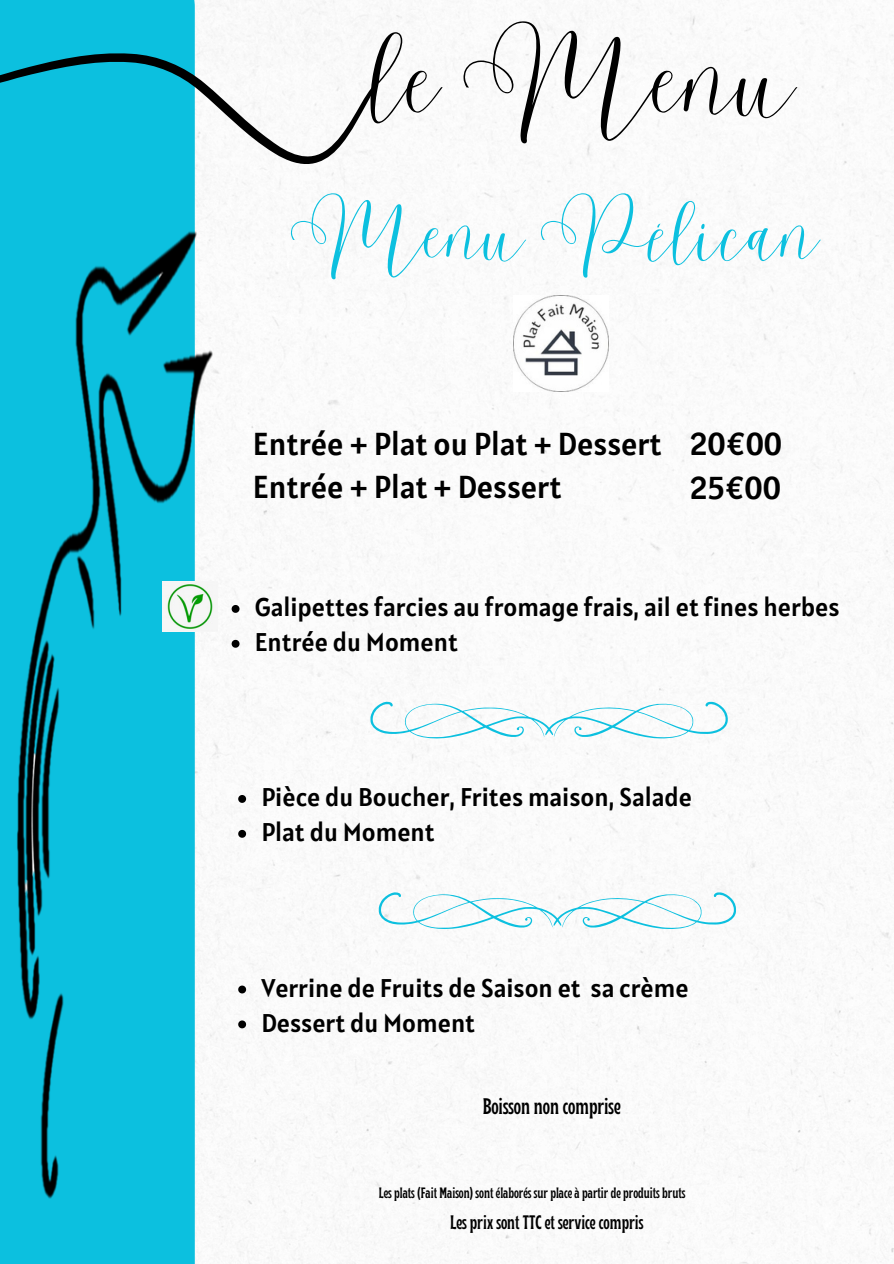
<style>
.page{position:relative;width:894px;height:1264px;background:#fff}
.page>*{position:absolute;margin:0;border:0;box-sizing:border-box;transform-origin:0 0}
.t1{font:91.5px "Malibu";color:#000}
.t2{font:64.5px "Malibu";color:#0cc0df}
.t3{font:31.5px/43.3px "Alatsi";color:#000}
.t4{font:25.5px "Alatsi";color:#000}
.t5{font:700 condensed 22.5px "Brice";color:#000}
.t6{font:700 condensed 19.5px "Brice";color:#000}
.t7{font:700 condensed 15px "Brice";color:#000}
</style>
<div class="page">
<img style="left:195px;top:0;width:698px;height:1263px">
<div style="left:0;top:168px;width:195px;height:1095px;background:#0cc0df"></div>
<img style="left:0;top:222px;width:218px;height:1029px">
<svg style="left:0;top:0;width:378px;height:168px;fill:#0cc0df"></svg>
<img style="left:513px;top:296px;width:95px;height:95px">
<svg style="left:231px;top:605px;width:8px;height:8px"></svg>
<svg style="left:231px;top:640px;width:8px;height:7px"></svg>
<svg style="left:370px;top:701px;width:357px;height:37px"></svg>
<img style="left:162px;top:582px;width:55px;height:49px">
<svg style="left:378px;top:892px;width:357px;height:37px"></svg>
<svg style="left:238px;top:795px;width:8px;height:7px"></svg>
<svg style="left:238px;top:829px;width:8px;height:8px"></svg>
<svg style="left:238px;top:985px;width:8px;height:8px"></svg>
<svg style="left:238px;top:1020px;width:8px;height:8px"></svg>
<h1 class="t1" style="left:371px;top:24px;width:425px">le Menu</h1>
<p class="t2" style="left:291px;top:195px;width:529px">Menu Pélican</p>
<p class="t3" style="left:253px;top:422px;width:410px">Entrée + Plat ou Plat + Dessert<br>Entrée + Plat + Dessert</p>
<p class="t3" style="left:689px;top:421px;width:94px;line-height:43.8px">20€00<br>25€00</p>
<p class="t4" style="left:255px;top:590px;width:586px">Galipettes farcies au fromage frais, ail et fines herbes</p>
<p class="t4" style="left:255px;top:625px;width:205px">Entrée du Moment</p>
<p class="t4" style="left:261px;top:780px;width:432px">Pièce du Boucher, Frites maison, Salade</p>
<p class="t4" style="left:261px;top:815px;width:175px">Plat du Moment</p>
<p class="t4" style="left:261px;top:971px;width:428px">Verrine de Fruits de Saison et sa crème</p>
<p class="t4" style="left:261px;top:1006px;width:215px">Dessert du Moment</p>
<p class="t5" style="left:482px;top:1096px;width:139px">Boisson non comprise</p>
<h3 class="t7" style="left:378px;top:1186px;width:308px">Les plats (Fait Maison) sont élaborés sur place à partir de produits bruts</h3>
<h3 class="t6" style="left:450px;top:1214px;width:195px">Les prix sont TTC et service compris</h3>
</div>
